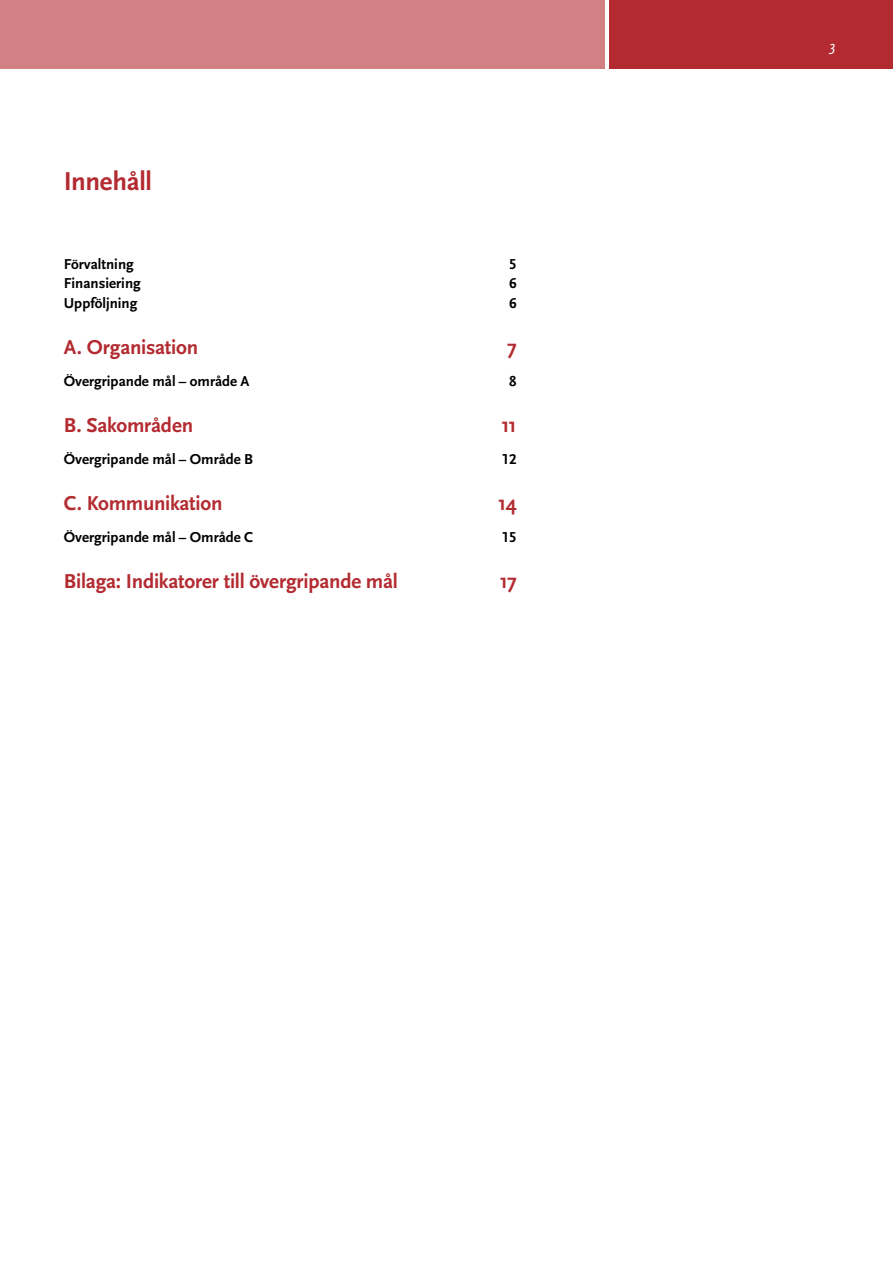
<style>
.page{position:relative;width:893px;height:1263px;background:#fff}
.page>*{position:absolute;margin:0;border:0;box-sizing:border-box;transform-origin:0 0}
.t1{font:700 27px "Scala Sans Pro";letter-spacing:-.01em;color:#b32b31}
.t2{font:700 21px "Scala Sans Pro";letter-spacing:-.01em;color:#b32b31}
.t3{font:700 15px "Scala Sans Pro";color:#000}
.t4{font:italic 15px "Scala Sans Pro";color:#fff}
</style>
<div class="page">
<div style="left:609px;top:0;width:284px;height:68px;background:#b32b31"></div>
<div style="left:0;top:0;width:605px;height:68px;background:#d18083"></div>
<h1 class="t1" style="left:64px;top:165px;width:90px">Innehåll</h1>
<p class="t3" style="left:64px;top:255px;width:72px">Förvaltning</p>
<p class="t3" style="left:509px;top:255px;width:9px">5</p>
<p class="t3" style="left:64px;top:274px;width:78px">Finansiering</p>
<p class="t3" style="left:509px;top:274px;width:9px">6</p>
<p class="t3" style="left:64px;top:294px;width:75px">Uppföljning</p>
<p class="t3" style="left:509px;top:294px;width:9px">6</p>
<h2 class="t2" style="left:64px;top:335px;width:136px">A. Organisation</h2>
<h2 class="t2" style="left:507px;top:335px;width:11px">7</h2>
<p class="t3" style="left:64px;top:372px;width:187px">Övergripande mål – område A</p>
<p class="t3" style="left:509px;top:372px;width:9px">8</p>
<h2 class="t2" style="left:64px;top:413px;width:131px">B. Sakområden</h2>
<h2 class="t2" style="left:501px;top:413px;width:17px">11</h2>
<p class="t3" style="left:64px;top:450px;width:191px">Övergripande mål – Område B</p>
<p class="t3" style="left:502px;top:450px;width:16px">12</p>
<h2 class="t2" style="left:64px;top:491px;width:160px">C. Kommunikation</h2>
<h2 class="t2" style="left:498px;top:491px;width:20px">14</h2>
<p class="t3" style="left:64px;top:528px;width:191px">Övergripande mål – Område C</p>
<p class="t3" style="left:502px;top:528px;width:16px">15</p>
<h2 class="t2" style="left:64px;top:569px;width:336px">Bilaga: Indikatorer till övergripande mål</h2>
<h2 class="t2" style="left:500px;top:569px;width:19px">17</h2>
<p class="t4" style="left:829px;top:37px;width:8px">3</p>
</div>
